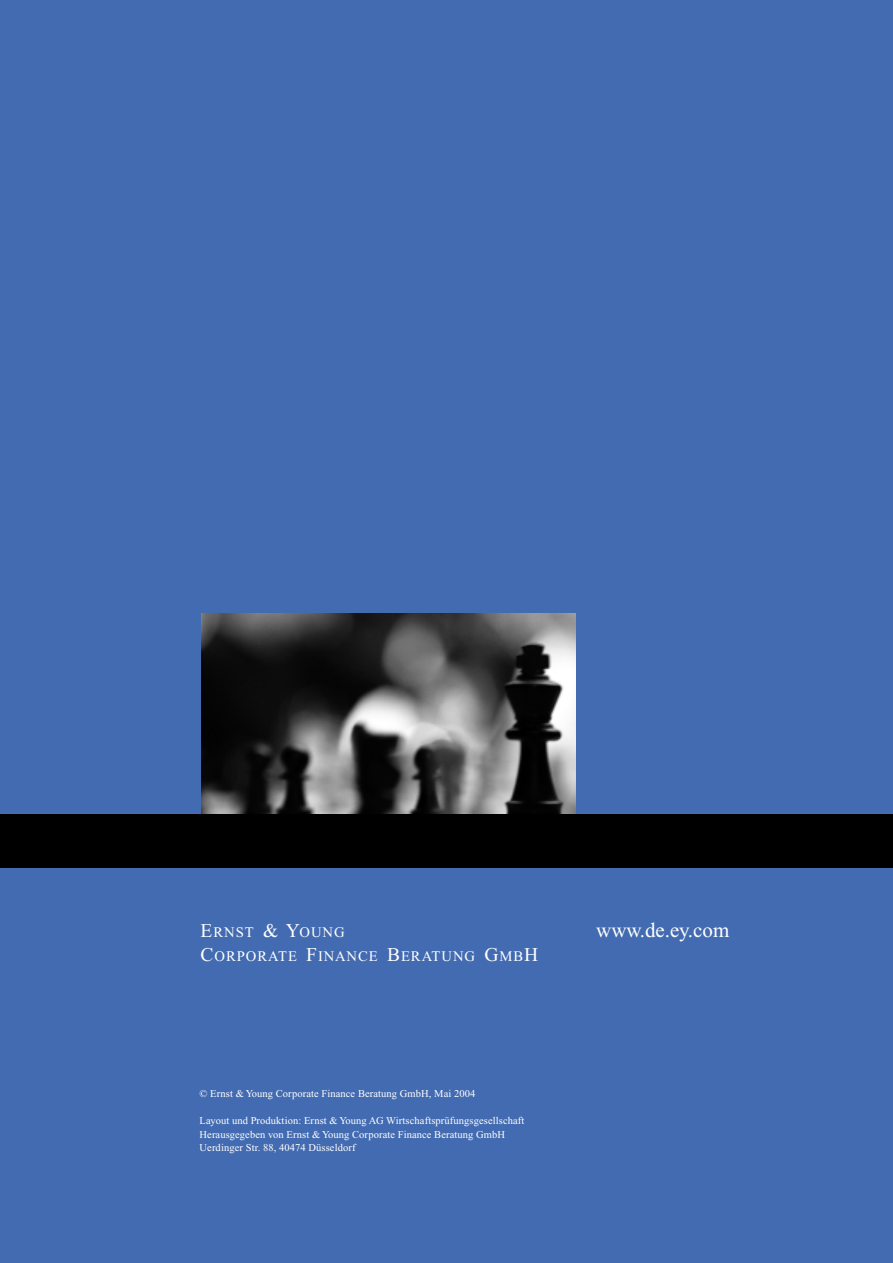
<style>
.page{position:relative;width:893px;height:1263px;background:#fff}
.page>*{position:absolute;margin:0;border:0;box-sizing:border-box;transform-origin:0 0}
.t1{font:21px "Times";color:#fff}
.t2{font:14.7px "Times";letter-spacing:.065em;color:#fff}
.t3{font:10.5px/13.5px "Times";letter-spacing:.01em;color:#fff}
.s1{font-size:19.5px}
</style>
<div class="page">
<div style="left:0;top:0;width:892px;height:1263px;background:#436bb1"></div>
<img style="left:201px;top:613px;width:374px;height:201px">
<div style="left:0;top:814px;width:892px;height:54px;background:#000"></div>
<h2 class="t2" style="left:201px;top:927px;width:146px"><span class="s1">E</span>RNST <span class="s1">&amp; Y</span>OUNG</h2>
<h1 class="t1" style="left:596px;top:923px;width:135px">www.de.ey.com</h1>
<h2 class="t2" style="left:201px;top:951px;width:339px"><span class="s1">C</span>ORPORATE <span class="s1">F</span>INANCE <span class="s1">B</span>ERATUNG <span class="s1">G</span>MB<span class="s1">H</span></h2>
<p class="t3" style="left:199px;top:1088px;width:277px">© Ernst &amp; Young Corporate Finance Beratung GmbH, Mai 2004</p>
<p class="t3" style="left:199px;top:1115px;width:326px">Layout und Produktion: Ernst &amp; Young AG Wirtschaftsprüfungsgesellschaft<br>Herausgegeben von Ernst &amp; Young Corporate Finance Beratung GmbH<br>Uerdinger Str. 88, 40474 Düsseldorf</p>
</div>
